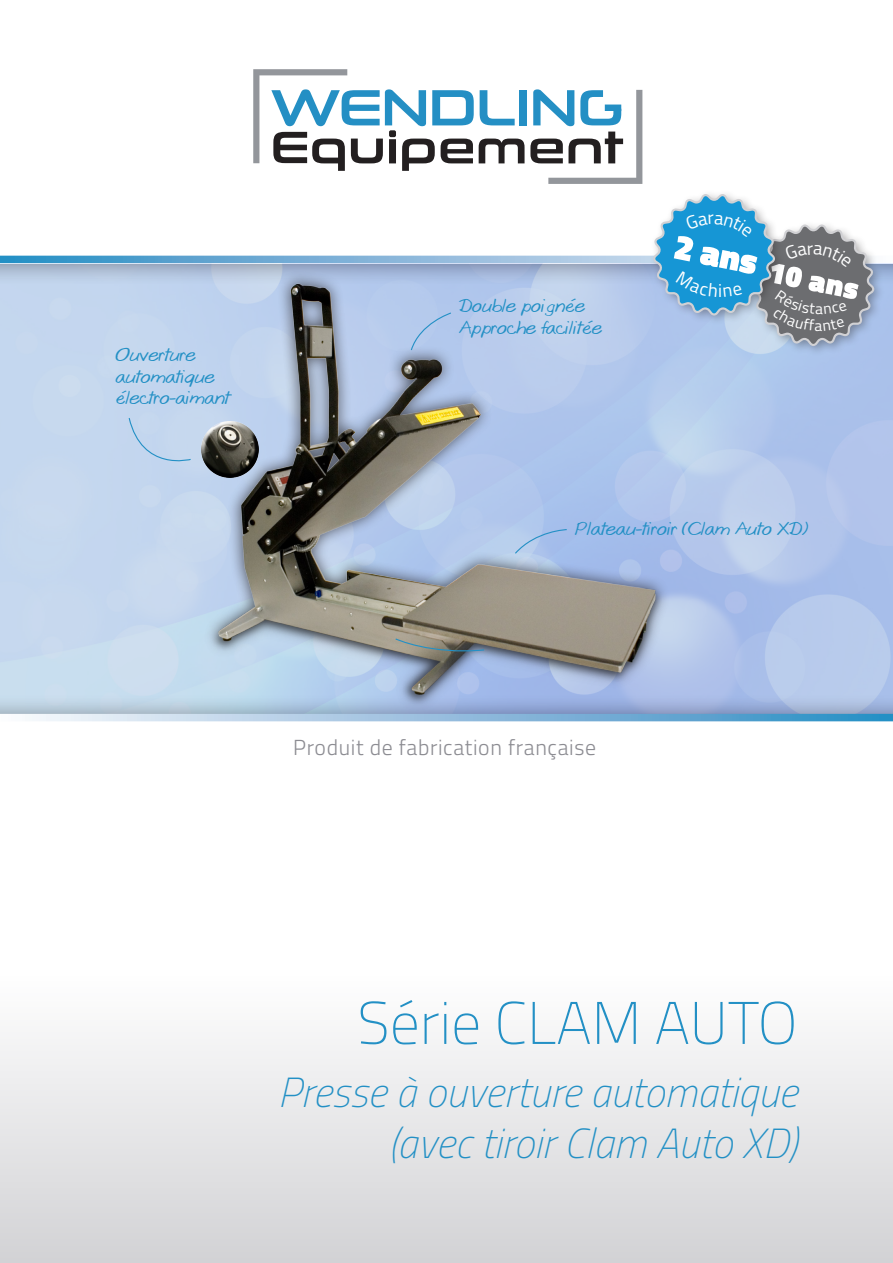
<style>
.page{position:relative;width:893px;height:1263px;background:#fff}
.page>*{position:absolute;margin:0;border:0;box-sizing:border-box;transform-origin:0 0}
.t1{font:100 60px "Titillium Web";color:#2390c5}
.t2{font:italic 100 42px/50.4px "Titillium Web";color:#2390c5;text-align:right}
.t3{font:300 21.75px "Titillium Web";letter-spacing:.03em;color:#8c8c92}
.t4{font:18.45px "Titillium Web";color:#fff}
.t5{font:18px "Goobascript";color:#2390c5}
.t6{font:15.3px "Titillium Web";color:#fff}
</style>
<div class="page">
<div style="left:0;top:976px;width:893px;height:287px;background:linear-gradient(to bottom,#fefefe,#d2d2d5)"></div>
<svg style="left:253px;top:69px;width:389px;height:115px"></svg>
<svg style="left:0;top:256px;width:886px;height:7px;background:#77b0d6"></svg>
<svg style="left:8px;top:714px;width:885px;height:7px;background:#92bfde"></svg>
<img style="left:197px;top:271px;width:471px;height:441px">
<div style="left:128px;top:417px;width:64px;height:55px;background:#c3d6ee"></div>
<svg style="left:514px;top:528px;width:54px;height:27px"></svg>
<svg style="left:395px;top:638px;width:90px;height:17px;background:#80827b"></svg>
<svg style="left:410px;top:312px;width:42px;height:39px;background:#adc6ea"></svg>
<img style="left:202px;top:421px;width:57px;height:57px">
<div style="left:748px;top:220px;width:137px;height:137px;background:#231f20;opacity:.4"></div>
<div style="left:649px;top:190px;width:136px;height:136px;background:#231f20;opacity:.4"></div>
<svg style="left:653px;top:194px;width:221px;height:152px"></svg>
<p class="t5" style="left:116px;top:345px;width:82px">Ouverture</p>
<p class="t5" style="left:116px;top:366px;width:101px">automatique</p>
<p class="t5" style="left:116px;top:388px;width:116px">électro-aimant</p>
<p class="t5" style="left:459px;top:296px;width:128px">Double poignée</p>
<p class="t5" style="left:459px;top:318px;width:145px">Approche facilitée</p>
<p class="t4" style="left:718px;top:277px;width:6px">i</p>
<p class="t6" style="left:814px;top:314px;width:9px">a</p>
<p class="t5" style="left:575px;top:519px;width:235px">Plateau-tiroir (Clam Auto XD)</p>
<p class="t3" style="left:293px;top:731px;width:304px">Produit de fabrication française</p>
<p class="t1" style="left:357px;top:980px;width:442px">Série CLAM AUTO</p>
<p class="t2" style="left:278px;top:1065px;width:521px">Presse à ouverture automatique (avec tiroir Clam Auto XD)</p>
</div>
